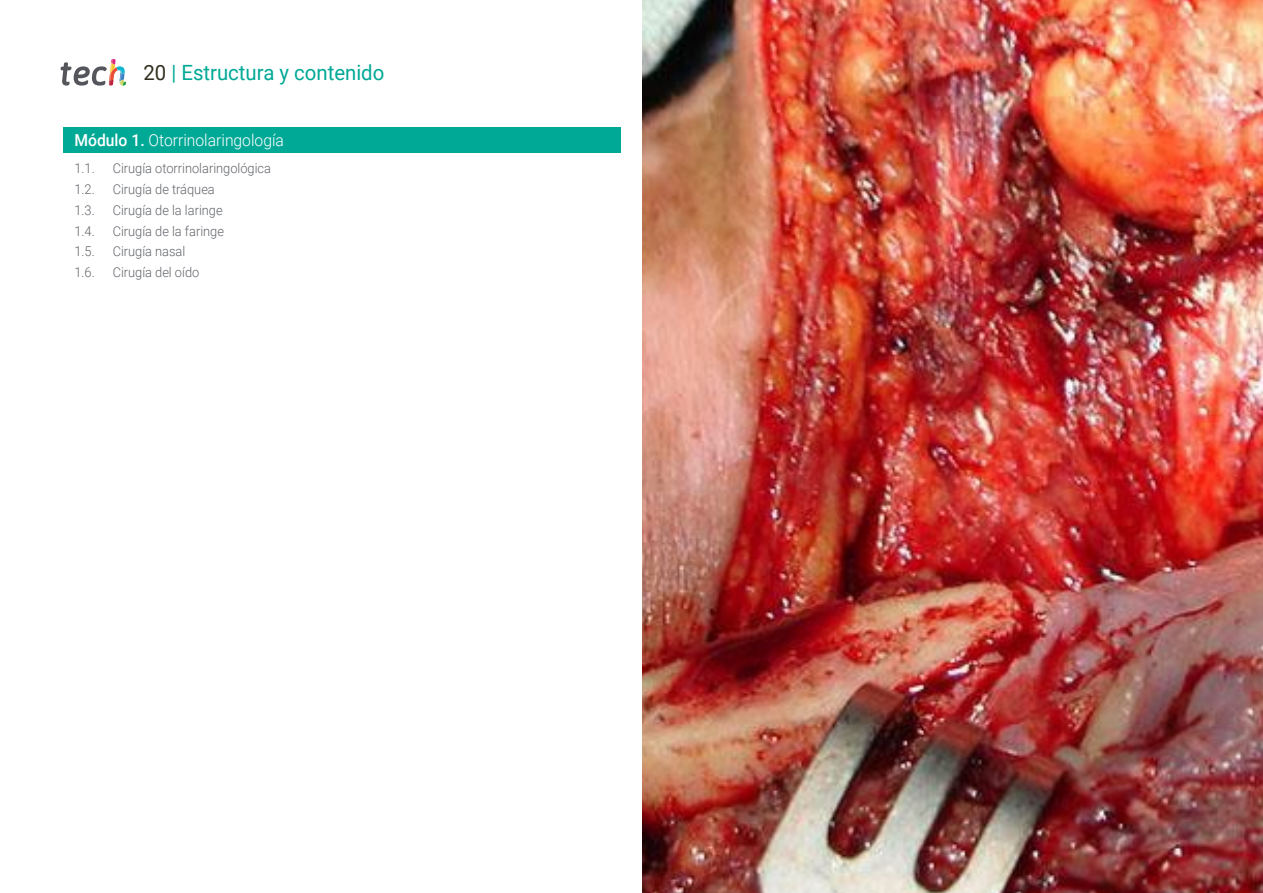
<style>
.page{position:relative;width:1263px;height:893px;background:#fff}
.page>*{position:absolute;margin:0;border:0;box-sizing:border-box;transform-origin:0 0}
.t1{font:21px "Roboto";color:#00a996}
.t2{font:300 16.5px "Roboto";color:#fff;scale:.95 1}
.t3{font:300 13.5px "Roboto";color:#61646a;scale:.95 1}
.s1{color:#312e20}
.s2{font-weight:500}
</style>
<div class="page">
<div style="left:63px;top:128px;width:558px;height:25px;background:#00a996"></div>
<img style="left:642px;top:0;width:621px;height:893px">
<svg style="left:61px;top:59px;width:65px;height:27px"></svg>
<h1 class="t1" style="left:144px;top:57px;width:242px"><span class="s1">20</span> | Estructura y contenido</h1>
<p class="t2" style="left:74px;top:129px;width:222px"><span class="s2">Módulo 1.</span> Otorrinolaringología</p>
<p class="t3" style="left:74px;top:159px;width:23px">1.1.</p>
<p class="t3" style="left:113px;top:159px;width:168px">Cirugía otorrinolaringológica</p>
<p class="t3" style="left:74px;top:180px;width:23px">1.2.</p>
<p class="t3" style="left:113px;top:180px;width:109px">Cirugía de tráquea</p>
<p class="t3" style="left:74px;top:201px;width:23px">1.3.</p>
<p class="t3" style="left:113px;top:201px;width:117px">Cirugía de la laringe</p>
<p class="t3" style="left:74px;top:221px;width:23px">1.4.</p>
<p class="t3" style="left:113px;top:221px;width:119px">Cirugía de la faringe</p>
<p class="t3" style="left:74px;top:242px;width:23px">1.5.</p>
<p class="t3" style="left:113px;top:242px;width:78px">Cirugía nasal</p>
<p class="t3" style="left:74px;top:263px;width:23px">1.6.</p>
<p class="t3" style="left:113px;top:263px;width:93px">Cirugía del oído</p>
</div>
